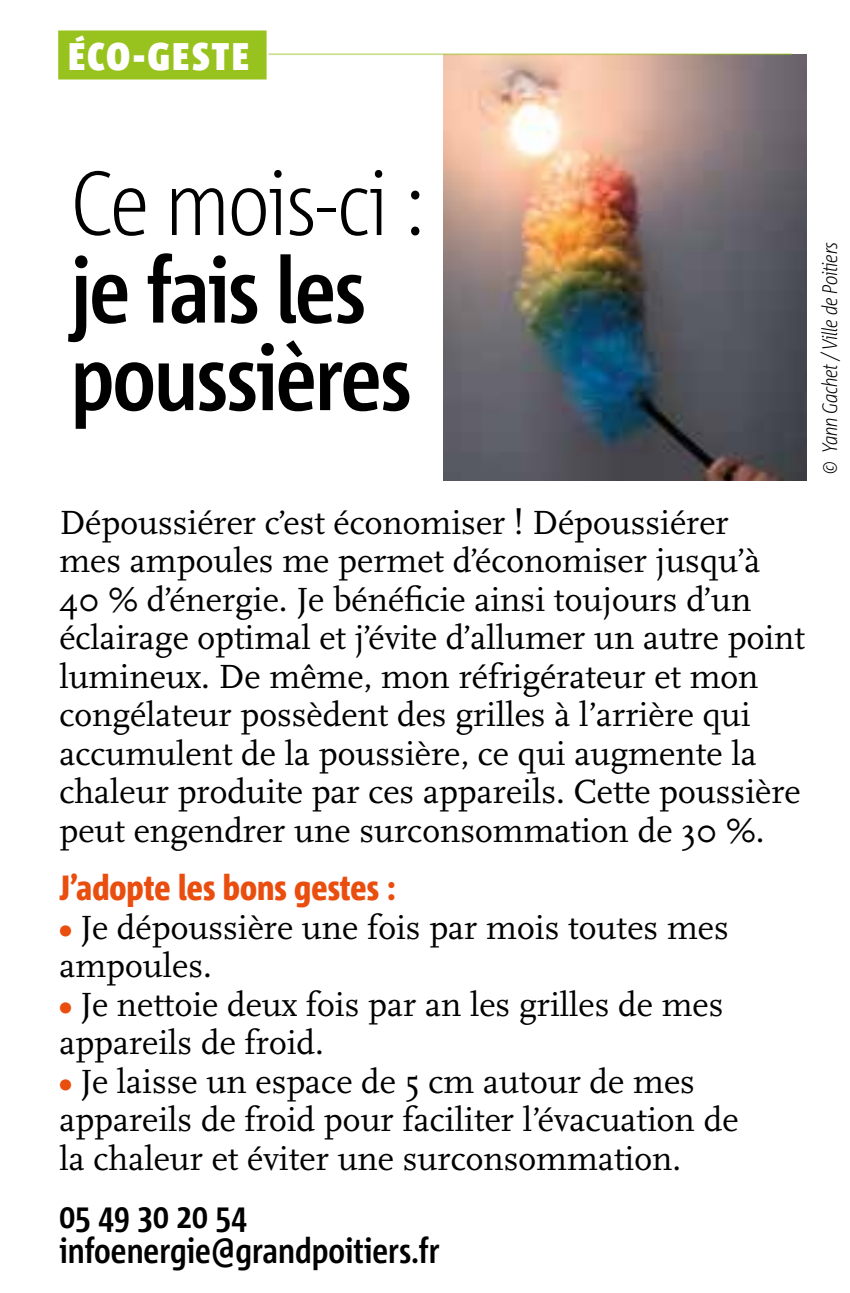
<style>
.page{position:relative;width:850px;height:1293px;background:#fff}
.page>*{position:absolute;margin:0;border:0;box-sizing:border-box;transform-origin:0 0}
.t1{font:700 91px/87.5px "Corpid C1 Cd";letter-spacing:-.02em;color:#000}
.t2{font:300 91px "Corpid C1 Cd";letter-spacing:-.02em;color:#000}
.t3{font:900 38.5px "Corpid C1 Cd";letter-spacing:.06em;color:#fff}
.t4{font:35px/38.5px "Scala OT";color:#000}
.t5{font:700 35px/35px "Corpid C1 Cd";color:#000}
.t6{font:800 35px "Corpid C1 Cd";color:#e94e0f}
.t7{font:italic 300 21px "Corpid C1 Cd";letter-spacing:-.02em;color:#000}
.s1{font-weight:700;color:#e94e0f}
</style>
<div class="page">
<img style="left:444px;top:54px;width:362px;height:427px">
<div style="left:58px;top:30px;width:209px;height:49px;background:#98c21d"></div>
<hr style="left:268px;top:53px;width:524px;height:2px;background:#98c21d">
<p class="t3" style="left:68px;top:32px;width:182px">ÉCO-GESTE</p>
<h1 class="t2" style="left:71px;top:146px;width:356px">Ce mois-ci :</h1>
<h1 class="t1" style="left:71px;top:244px;width:342px">je fais les poussières</h1>
<p class="t4" style="left:59px;top:504px;width:747px">Dépoussiérer c’est économiser ! Dépoussiérer<br>mes ampoules me permet d’économiser jusqu’à 40 % d’énergie. Je bénéficie ainsi toujours d’un éclairage optimal et j’évite d’allumer un autre point lumineux. De même, mon réfrigérateur et mon congélateur possèdent des grilles à l’arrière qui accumulent de la poussière, ce qui augmente la chaleur produite par ces appareils. Cette poussière peut engendrer une surconsommation de 30 %.</p>
<p class="t6" style="left:59px;top:866px;width:338px">J’adopte les bons gestes :</p>
<p class="t4" style="left:59px;top:909px;width:671px"><span class="s1">•</span> Je dépoussière une fois par mois toutes mes ampoules.</p>
<p class="t4" style="left:59px;top:986px;width:666px"><span class="s1">•</span> Je nettoie deux fois par an les grilles de mes appareils de froid.</p>
<p class="t4" style="left:59px;top:1063px;width:681px"><span class="s1">•</span> Je laisse un espace de 5 cm autour de mes appareils de froid pour faciliter l’évacuation de la chaleur et éviter une surconsommation.</p>
<p class="t5" style="left:59px;top:1197px;width:382px">05 49 30 20 54 infoenergie@grandpoitiers.fr</p>
<p class="t7" style="left:817px;top:473px;width:233px;rotate:-90deg">© Yann Gachet /Ville de Poitiers</p>
</div>
